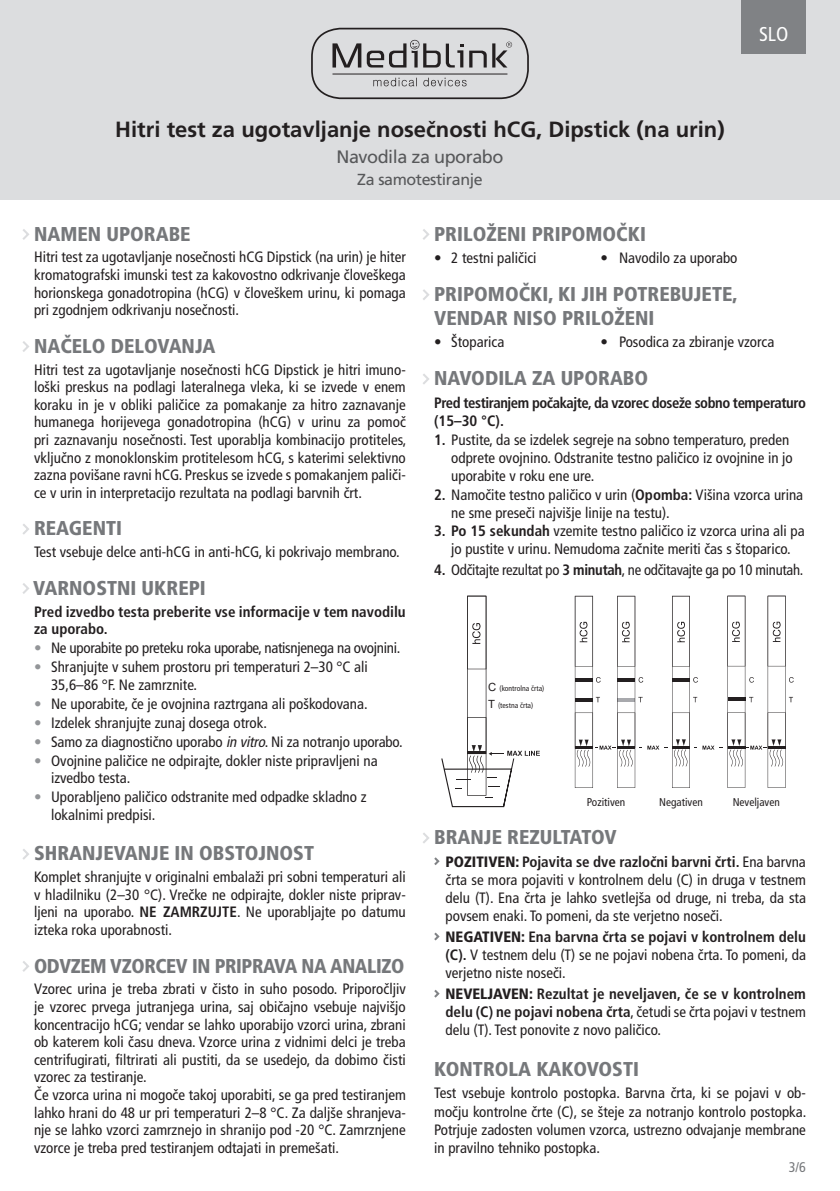
<style>
.page{position:relative;width:840px;height:1191px;background:#fff}
.page>*{position:absolute;margin:0;border:0;box-sizing:border-box;transform-origin:0 0}
.t1{font:700 22px "Frutiger LT Std";color:#231f20}
.N01{font:900 condensed 20px/23.8px "Frutiger LT Std";color:#76787b}
.N01-2{font:900 condensed 20px "Frutiger LT Std";letter-spacing:-.02em;color:#76787b}
.t2{font:condensed 20px "Frutiger LT Std";color:#fff}
.t3{font:18px "Frutiger LT Std";letter-spacing:-.025em;color:#57585a}
.t4{font:16px "Frutiger LT Std";letter-spacing:-.025em;color:#57585a}
.a_b_c{font:condensed 15px/17.6px "Frutiger LT Std";color:#231f20;text-align:justify}
.alineje{font:condensed 15px/17.6px "Frutiger LT Std";color:#231f20}
.t5{font:700 condensed 15px/18px "Frutiger LT Std";color:#231f20}
.t6{font:700 condensed 15px/18px "Frutiger LT Std";letter-spacing:-.03em;color:#231f20}
.a_b_c-2{font:condensed 15px "Frutiger LT Std";letter-spacing:-.02em;color:#231f20}
.alineje-2{font:condensed 15px "Frutiger LT Std";letter-spacing:-.02em;color:#231f20}
.t7{font:condensed 14px "Frutiger LT Std";color:#76787b}
.t8{font:condensed 11.2px "Frutiger LT Std";color:#231f20}
.t9{font:condensed 7.6px "Frutiger LT Std";color:#231f20}
.s1{color:#939598}
.s2{font-style:italic}
.s3{font-weight:700}
.s4{font-family:"Arial";font-stretch:normal;font-size:11.2px}
.s5{font-weight:900}
.s6{font-weight:400}
</style>
<div class="page">
<div style="left:0;top:0;width:839px;height:200px;background:#dcdddf"></div>
<svg style="left:22px;top:229px;width:7px;height:11px"></svg>
<svg style="left:22px;top:341px;width:7px;height:11px"></svg>
<svg style="left:22px;top:524px;width:7px;height:11px"></svg>
<svg style="left:22px;top:583px;width:7px;height:11px"></svg>
<svg style="left:22px;top:849px;width:7px;height:11px"></svg>
<svg style="left:22px;top:961px;width:7px;height:11px"></svg>
<svg style="left:441px;top:595px;width:98px;height:212px"></svg>
<svg style="left:574px;top:595px;width:219px;height:193px"></svg>
<svg style="left:434px;top:857px;width:6px;height:8px"></svg>
<svg style="left:434px;top:932px;width:6px;height:9px"></svg>
<svg style="left:434px;top:989px;width:6px;height:9px"></svg>
<svg style="left:423px;top:229px;width:7px;height:11px"></svg>
<svg style="left:423px;top:289px;width:7px;height:11px"></svg>
<svg style="left:423px;top:374px;width:6px;height:10px"></svg>
<svg style="left:423px;top:833px;width:6px;height:10px"></svg>
<svg style="left:311px;top:27px;width:218px;height:73px"></svg>
<hr style="left:332px;top:74px;width:175px;height:1px;background:#231f20">
<div style="left:741px;top:0;width:64px;height:53px;background:#808285"></div>
<p class="t1" style="left:115px;top:116px;width:610px">Hitri test za ugotavljanje nosečnosti hCG, Dipstick (na urin)</p>
<p class="t3" style="left:336px;top:146px;width:168px">Navodila za uporabo</p>
<p class="t4" style="left:357px;top:170px;width:127px">Za samotestiranje</p>
<p class="t2" style="left:758px;top:22px;width:31px">SLO</p>
<p class="N01" style="left:34px;top:222px;width:158px">NAMEN UPORABE</p>
<p class="a_b_c" style="left:34px;top:248px;width:373px">Hitri test za ugotavljanje nosečnosti hCG Dipstick (na urin) je hiter kromatografski imunski test za kakovostno odkrivanje človeškega horionskega gonadotropina (hCG) v človeškem urinu, ki pomaga pri zgodnjem odkrivanju nosečnosti.</p>
<p class="N01" style="left:34px;top:334px;width:183px">NAČELO DELOVANJA</p>
<p class="a_b_c" style="left:34px;top:361px;width:373px">Hitri test za ugotavljanje nosečnosti hCG Dipstick je hitri imuno&shy;loški preskus na podlagi lateralnega vleka, ki se izvede v enem koraku in je v obliki paličice za pomakanje za hitro zaznavanje humanega horijevega gonadotropina (hCG) v urinu za pomoč pri zaznavanju nosečnosti. Test uporablja kombinacijo protiteles, vključno z monoklonskim protitelesom hCG, s katerimi selektivno zazna povišane ravni hCG. Preskus se izvede s pomakanjem paliči&shy;ce v urin in interpretacijo rezultata na podlagi barvnih črt.</p>
<p class="N01" style="left:34px;top:516px;width:89px">REAGENTI</p>
<p class="a_b_c" style="left:34px;top:543px;width:367px">Test vsebuje delce anti-hCG in anti-hCG, ki pokrivajo membrano.</p>
<p class="N01" style="left:33px;top:576px;width:174px">VARNOSTNI UKREPI</p>
<p class="t5" style="left:34px;top:602px;width:373px">Pred izvedbo testa preberite vse informacije v tem navodilu za uporabo.</p>
<p class="alineje-2" style="left:34px;top:639px;width:368px"><span class="s1">•</span> Ne uporabite po preteku roka uporabe, natisnjenega na ovojnini.</p>
<p class="alineje" style="left:51px;top:658px;width:318px;text-indent:-17px"><span class="s1">•</span> Shranjujte v suhem prostoru pri temperaturi 2–30 °C ali<br>35,6–86 °F. Ne zamrznite.</p>
<p class="alineje" style="left:34px;top:695px;width:335px"><span class="s1">•</span> Ne uporabite, če je ovojnina raztrgana ali poškodovana.</p>
<p class="alineje" style="left:34px;top:714px;width:234px"><span class="s1">•</span> Izdelek shranjujte zunaj dosega otrok.</p>
<p class="alineje" style="left:34px;top:733px;width:370px"><span class="s1">•</span> Samo za diagnostično uporabo <span class="s2">in vitro</span>. Ni za notranjo uporabo.</p>
<p class="alineje" style="left:51px;top:752px;width:328px;text-indent:-17px"><span class="s1">•</span> Ovojnine paličice ne odpirajte, dokler niste pripravljeni na izvedbo testa.</p>
<p class="alineje" style="left:51px;top:788px;width:317px;text-indent:-17px"><span class="s1">•</span> Uporabljeno paličico odstranite med odpadke skladno z lokalnimi predpisi.</p>
<p class="N01" style="left:34px;top:841px;width:281px">SHRANJEVANJE IN OBSTOJNOST</p>
<p class="a_b_c" style="left:34px;top:868px;width:373px">Komplet shranjujte v originalni embalaži pri sobni temperaturi ali v hladilniku (2–30 °C). Vrečke ne odpirajte, dokler niste priprav&shy;ljeni na uporabo. <span class="s3">NE ZAMRZUJTE</span>. Ne uporabljajte po datumu izteka roka uporabnosti.</p>
<p class="N01-2" style="left:34px;top:953px;width:372px">ODVZEM VZORCEV IN PRIPRAVA NA ANALIZO</p>
<p class="a_b_c" style="left:34px;top:980px;width:373px">Vzorec urina je treba zbrati v čisto in suho posodo. Priporočljiv je vzorec prvega jutranjega urina, saj običajno vsebuje najvišjo koncentracijo hCG; vendar se lahko uporabijo vzorci urina, zbrani ob katerem koli času dneva. Vzorce urina z vidnimi delci je treba centrifugirati, filtrirati ali pustiti, da se usedejo, da dobimo čisti vzorec za testiranje.</p>
<p class="a_b_c" style="left:34px;top:1086px;width:373px">Če vzorca urina ni mogoče takoj uporabiti, se ga pred testiranjem lahko hrani do 48 ur pri temperaturi 2–8 °C. Za daljše shranjeva&shy;nje se lahko vzorci zamrznejo in shranijo pod -20 °C. Zamrznjene vzorce je treba pred testiranjem odtajati in premešati.</p>
<p class="N01" style="left:434px;top:222px;width:213px">PRILOŽENI PRIPOMOČKI</p>
<p class="a_b_c" style="left:434px;top:249px;width:104px">• 2 testni paličici</p>
<p class="a_b_c" style="left:600px;top:249px;width:138px">• Navodilo za uporabo</p>
<p class="N01" style="left:434px;top:282px;width:305px">PRIPOMOČKI, KI JIH POTREBUJETE,<br>VENDAR NISO PRILOŽENI</p>
<p class="a_b_c" style="left:434px;top:333px;width:72px">• Štoparica</p>
<p class="a_b_c" style="left:600px;top:333px;width:175px">• Posodica za zbiranje vzorca</p>
<p class="N01" style="left:434px;top:366px;width:215px">NAVODILA ZA UPORABO</p>
<p class="t6" style="left:434px;top:393px;width:373px">Pred testiranjem počakajte, da vzorec doseže sobno temperaturo (15–30 °C).</p>
<p class="a_b_c" style="left:451px;top:431px;width:343px;text-align:left;text-indent:-17px"><span class="s3">1.</span> Pustite, da se izdelek segreje na sobno temperaturo, preden odprete ovojnino. Odstranite testno paličico iz ovojnine in jo uporabite v roku ene ure.</p>
<p class="a_b_c" style="left:451px;top:485px;width:353px;text-indent:-17px"><span class="s3">2.</span> Namočite testno paličico v urin (<span class="s3">Opomba:</span> Višina vzorca urina ne sme preseči najvišje linije na testu).</p>
<p class="a_b_c" style="left:434px;top:521px;width:372px;text-align:center"><span class="s3">3. Po 15 sekundah</span> vzemite testno paličico iz vzorca urina ali pa jo pustite v urinu. Nemudoma začnite meriti čas s štoparico.</p>
<p class="a_b_c-2" style="left:434px;top:561px;width:370px"><span class="s3">4.</span> Odčitajte rezultat po <span class="s3">3 minutah</span>, ne odčitavajte ga po 10 minutah.</p>
<p class="t9" style="left:488px;top:683px;width:58px"><span class="s4">C</span> (kontrolna črta)</p>
<p class="t9" style="left:488px;top:701px;width:46px"><span class="s4">T</span> (testna črta)</p>
<p class="t8" style="left:586px;top:795px;width:40px">Pozitiven</p>
<p class="t8" style="left:659px;top:795px;width:45px">Negativen</p>
<p class="t8" style="left:732px;top:795px;width:49px">Neveljaven</p>
<p class="N01" style="left:434px;top:825px;width:184px">BRANJE REZULTATOV</p>
<p class="a_b_c" style="left:445px;top:852px;width:362px"><span class="s5">POZITIVEN:</span> <span class="s3">Pojavita se dve razločni barvni črti.</span> Ena barvna črta se mora pojaviti v kontrolnem delu (C) in druga v testnem delu (T). Ena črta je lahko svetlejša od druge, ni treba, da sta povsem enaki. To pomeni, da ste verjetno noseči.</p>
<p class="a_b_c" style="left:445px;top:927px;width:362px"><span class="s5">NEGATIVEN:</span> <span class="s3">Ena barvna črta se pojavi v kontrolnem delu (C).</span> V testnem delu (T) se ne pojavi nobena črta. To pomeni, da verjetno niste noseči.</p>
<p class="t5" style="left:445px;top:984px;width:361px;text-align:justify"><span class="s5">NEVELJAVEN:</span> Rezultat je neveljaven, če se v kontrolnem delu (C) ne pojavi nobena črta<span class="s6">, četudi se črta pojavi v testnem delu (T). Test ponovite z novo paličico.</span></p>
<p class="N01" style="left:434px;top:1057px;width:206px">KONTROLA KAKOVOSTI</p>
<p class="a_b_c" style="left:434px;top:1084px;width:373px">Test vsebuje kontrolo postopka. Barvna črta, ki se pojavi v ob&shy;močju kontrolne črte (C), se šteje za notranjo kontrolo postopka.<br>Potrjuje zadosten volumen vzorca, ustrezno odvajanje membrane in pravilno tehniko postopka.</p>
<p class="t7" style="left:788px;top:1159px;width:19px">3/6</p>
</div>
